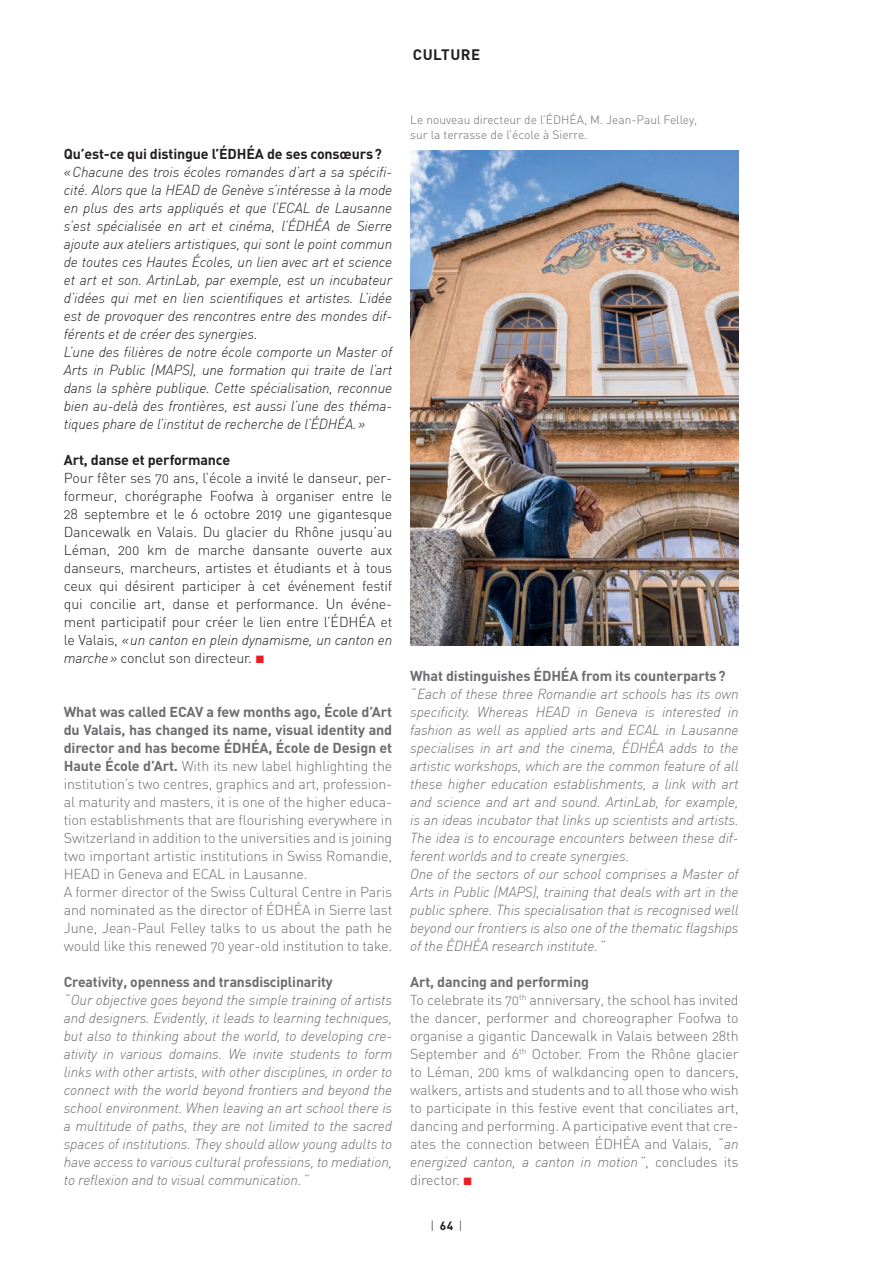
<style>
.page{position:relative;width:893px;height:1263px;background:#fff}
.page>*{position:absolute;margin:0;border:0;box-sizing:border-box;transform-origin:0 0}
.t1{font:700 15px "DIN";letter-spacing:.03em;color:#231f20}
.t2{font:italic 300 14.25px/18px "DIN";letter-spacing:-.01em;color:#6c6d70;text-align:justify}
.t3{font:14.25px/18px "DIN Light Alternate";letter-spacing:-.01em;color:#6c6d70}
.t4{font:italic 300 14.25px/18px "DIN";letter-spacing:-.01em;color:#231f20}
.t5{font:14.25px/18px "DIN Light Alternate";letter-spacing:-.01em;color:#231f20;text-align:justify}
.t6{font:700 14.25px/18px "DIN";letter-spacing:-.01em;color:#6c6d70;text-align:justify}
.t7{font:700 14.25px "DIN";letter-spacing:-.01em;color:#231f20}
.t8{font:12px/15px "DIN Light Alternate";color:#6c6d70}
.t9{font:300 12px "DIN";color:#231f20}
.s1{font-family:"DIN Light Alternate";font-weight:400;font-style:normal}
.s2{font-family:"DIN";font-weight:300;font-style:italic}
.s3{font-family:"Chronicle Text G1";font-size:12px;color:#ee1d23}
.s4{font-family:"DIN";font-weight:700}
.s5{font-weight:700}
</style>
<div class="page">
<img style="left:410px;top:150px;width:329px;height:495px">
<p class="t1" style="left:413px;top:45px;width:69px">CULTURE</p>
<p class="t7" style="left:64px;top:145px;width:320px">Qu’est-ce qui distingue l’ÉDHÉA de ses consœurs?</p>
<p class="t4" style="left:64px;top:163px;width:330px">«Chacune des trois écoles romandes d’art a sa spécifi&shy;cité. Alors que la HEAD de Genève s’intéresse à la mode en plus des arts appliqués et que l’ECAL de Lausanne s’est spécialisée en art et cinéma, l’ÉDHÉA de Sierre ajoute aux ateliers artistiques, qui sont le point commun de toutes ces Hautes Écoles, un lien avec art et science et art et son. ArtinLab, par exemple, est un incubateur d’idées qui met en lien scientifiques et artistes. L’idée est de provoquer des rencontres entre des mondes dif&shy;férents et de créer des synergies.<br>L’une des filières de notre école comporte un Master of Arts in Public (MAPS), une formation qui traite de l’art dans la sphère publique. Cette spécialisation, reconnue bien au-delà des frontières, est aussi l’une des théma&shy;tiques phare de l’institut de recherche de l’ÉDHÉA.»</p>
<p class="t7" style="left:64px;top:451px;width:168px">Art, danse et performance</p>
<p class="t5" style="left:64px;top:469px;width:330px">Pour fêter ses 70 ans, l’école a invité le danseur, per&shy;formeur, chorégraphe Foofwa à organiser entre le 28 septembre et le 6 octobre 2019 une gigantesque Dancewalk en Valais. Du glacier du Rhône jusqu’au Léman, 200 km de marche dansante ouverte aux danseurs, marcheurs, artistes et étudiants et à tous ceux qui désirent participer à cet événement festif qui concilie art, danse et performance. Un événe&shy;ment participatif pour créer le lien entre l’ÉDHÉA et</p>
<p class="t4" style="left:64px;top:631px;width:330px"><span class="s1">le Valais,</span> «un canton en plein dynamisme, un canton en</p>
<p class="t5" style="left:64px;top:649px;width:202px"><span class="s2">marche»</span> conclut son directeur. <span class="s3">•</span></p>
<p class="t6" style="left:64px;top:702px;width:330px">What was called ECAV a few months ago, École d’Art du Valais, has changed its name, visual identity and director and has become ÉDHÉA, École de Design et</p>
<p class="t3" style="left:64px;top:757px;width:330px"><span class="s4">Haute École d’Art.</span> With its new label highlighting the institution’s two centres, graphics and art, profession&shy;al maturity and masters, it is one of the higher educa&shy;tion establishments that are flourishing everywhere in Switzerland in addition to the universities and is joining two important artistic institutions in Swiss Romandie, HEAD in Geneva and ECAL in Lausanne.<br>A former director of the Swiss Cultural Centre in Paris and nominated as the director of ÉDHÉA in Sierre last June, Jean-Paul Felley talks to us about the path he would like this renewed 70 year-old institution to take.</p>
<p class="t6" style="left:64px;top:972px;width:270px">Creativity, openness and transdisciplinarity</p>
<p class="t2" style="left:64px;top:991px;width:330px">“Our objective goes beyond the simple training of artists and designers. Evidently, it leads to learning techniques, but also to thinking about the world, to developing cre&shy;ativity in various domains. We invite students to form links with other artists, with other disciplines, in order to connect with the world beyond frontiers and beyond the school environment. When leaving an art school there is a multitude of paths, they are not limited to the sacred spaces of institutions. They should allow young adults to have access to various cultural professions, to mediation, to reflexion and to visual communication.”</p>
<p class="t8" style="left:410px;top:112px;width:289px">Le nouveau directeur de l’ÉDHÉA, M. Jean-Paul Felley, sur la terrasse de l’école à Sierre.</p>
<p class="t6" style="left:410px;top:666px;width:317px">What distinguishes ÉDHÉA from its counterparts?</p>
<p class="t2" style="left:410px;top:685px;width:330px;text-align:left">“Each of these three Romandie art schools has its own specificity. Whereas HEAD in Geneva is interested in fashion as well as applied arts and ECAL in Lausanne specialises in art and the cinema, ÉDHÉA adds to the artistic workshops, which are the common feature of all these higher education establishments, a link with art and science and art and sound. ArtinLab, for example, is an ideas incubator that links up scientists and artists.<br>The idea is to encourage encounters between these dif&shy;ferent worlds and to create synergies.<br>One of the sectors of our school comprises a Master of Arts in Public (MAPS), training that deals with art in the public sphere. This specialisation that is recognised well beyond our frontiers is also one of the thematic flagships of the ÉDHÉA research institute.”</p>
<p class="t6" style="left:410px;top:972px;width:180px">Art, dancing and performing</p>
<p class="t3" style="left:410px;top:991px;width:330px;text-align:justify">To celebrate its 70<sup>th</sup> anniversary, the school has invited the dancer, performer and choreographer Foofwa to organise a gigantic Dancewalk in Valais between 28th September and 6<sup>th</sup> October. From the Rhône glacier to Léman, 200 kms of walkdancing open to dancers, walkers, artists and students and to all those who wish to participate in this festive event that conciliates art, dancing and performing. A participative event that cre&shy;ates the connection between ÉDHÉA and Valais, <span class="s2">“an</span></p>
<p class="t2" style="left:410px;top:1153px;width:330px">energized canton, a canton in motion”<span class="s1">, concludes its</span></p>
<p class="t3" style="left:410px;top:1171px;width:64px">director. <span class="s3">•</span></p>
<p class="t9" style="left:430px;top:1218px;width:34px">| <span class="s5">64</span> |</p>
</div>
